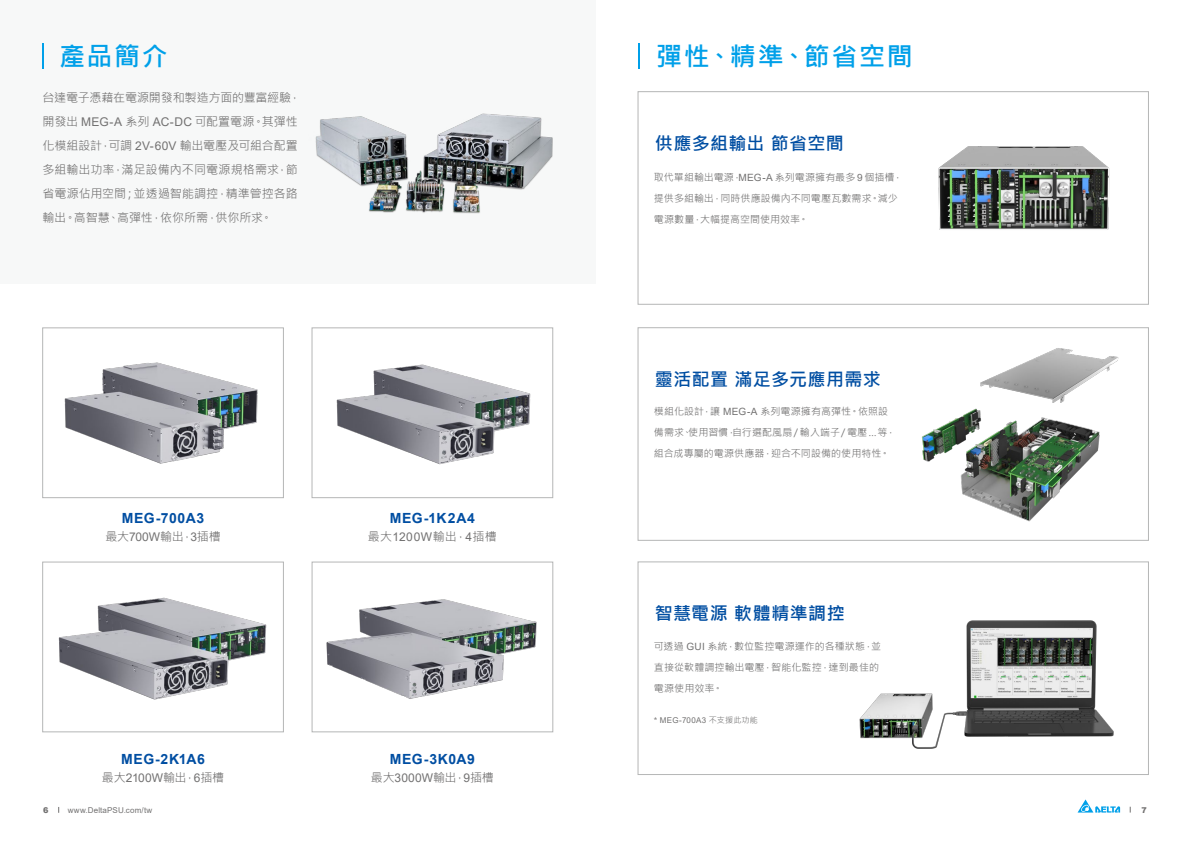
<style>
.page{position:relative;width:1191px;height:842px;background:#fff}
.page>*{position:absolute;margin:0;border:0;box-sizing:border-box;transform-origin:0 0}
.t1{font:700 26px "Microsoft Jheng Hei";letter-spacing:.06em;color:#00a0e9}
.t2{font:700 18px "Microsoft Jheng Hei";letter-spacing:.02em;color:#004ea2}
.t3{font:700 14px "Arial";letter-spacing:.035em;color:#004ea2}
.t4{font:700 14px "Arial";letter-spacing:.055em;color:#004ea2}
.t5{font:12px/24px "Microsoft Jheng Hei";letter-spacing:-.005em;color:#727171}
.t6{font:10px/21px "Microsoft Jheng Hei";letter-spacing:.01em;color:#727171}
.t7{font:8px "Arial";letter-spacing:.02em;color:#727171}
.t8{font:900 8px "Arial";color:#727171}
.s1{font-family:"Arial"}
.s2{font-family:"Microsoft Jheng Hei"}
</style>
<div class="page">
<div style="left:0;top:0;width:595px;height:283px;background:#f7f8f8"></div>
<div style="left:638px;top:328px;width:510px;height:212px;border:1px solid #b5b6b6"></div>
<div style="left:638px;top:562px;width:510px;height:213px;border:1px solid #b5b6b6"></div>
<svg style="left:1078px;top:799px;width:42px;height:13px"></svg>
<svg style="left:43px;top:44px;width:1px;height:25px"></svg>
<svg style="left:638px;top:44px;width:1px;height:25px"></svg>
<img style="left:64px;top:362px;width:194px;height:102px">
<div style="left:43px;top:328px;width:240px;height:170px;border:1px solid #b5b6b6"></div>
<img style="left:58px;top:597px;width:209px;height:103px">
<div style="left:43px;top:562px;width:240px;height:170px;border:1px solid #b5b6b6"></div>
<img style="left:336px;top:364px;width:195px;height:101px">
<div style="left:312px;top:328px;width:241px;height:170px;border:1px solid #b5b6b6"></div>
<img style="left:326px;top:599px;width:211px;height:100px">
<div style="left:312px;top:562px;width:241px;height:170px;border:1px solid #b5b6b6"></div>
<img style="left:315px;top:113px;width:238px;height:101px">
<img style="left:898px;top:92px;width:250px;height:212px">
<img style="left:922px;top:340px;width:226px;height:187px">
<img style="left:819px;top:591px;width:329px;height:183px">
<h1 class="t1" style="left:59px;top:40px;width:110px">產品簡介</h1>
<h1 class="t1" style="left:656px;top:40px;width:258px">彈性、精準、節省空間</h1>
<p class="t5" style="left:43px;top:86px;width:260px">台達電子憑藉在電源開發和製造方面的豐富經驗，開發出 <span class="s1">MEG-A</span> 系列 <span class="s1">AC-DC</span> 可配置電源。其彈性化模組設計，可調 <span class="s1">2V-60V</span> 輸出電壓及可組合配置多組輸出功率，滿足設備內不同電源規格需求，節省電源佔用空間；並透過智能調控，精準管控各路輸出。高智慧、高彈性，依你所需，供你所求。</p>
<h3 class="t3" style="left:122px;top:508px;width:84px">MEG-700A3</h3>
<p class="t5" style="left:105px;top:524px;width:117px">最大<span class="s1">700W</span>輸出，<span class="s1">3</span>插槽</p>
<h3 class="t3" style="left:121px;top:749px;width:85px">MEG-2K1A6</h3>
<p class="t5" style="left:102px;top:765px;width:124px">最大<span class="s1">2100W</span>輸出，<span class="s1">6</span>插槽</p>
<h3 class="t4" style="left:390px;top:508px;width:87px">MEG-1K2A4</h3>
<p class="t5" style="left:368px;top:525px;width:131px">最大<span class="s1">1200W</span>輸出，<span class="s1">4</span>插槽</p>
<h3 class="t3" style="left:390px;top:749px;width:87px">MEG-3K0A9</h3>
<p class="t5" style="left:371px;top:765px;width:125px">最大<span class="s1">3000W</span>輸出，<span class="s1">9</span>插槽</p>
<h2 class="t2" style="left:655px;top:132px;width:190px">供應多組輸出 節省空間</h2>
<p class="t6" style="left:654px;top:167px;width:250px">取代單組輸出電源，<span class="s1">MEG-A</span> 系列電源擁有最多 <span class="s1">9</span> 個插槽，提供多組輸出，同時供應設備內不同電壓瓦數需求。減少電源數量，大幅提高空間使用效率。</p>
<h2 class="t2" style="left:655px;top:368px;width:227px">靈活配置 滿足多元應用需求</h2>
<p class="t6" style="left:654px;top:401px;width:243px">模組化設計，讓 <span class="s1">MEG-A</span> 系列電源擁有高彈性。依照設備需求、使用習慣，自行選配風扇 / 輸入端子/ 電壓 ...等，組合成專屬的電源供應器，迎合不同設備的使用特性。</p>
<h2 class="t2" style="left:655px;top:602px;width:191px">智慧電源 軟體精準調控</h2>
<p class="t6" style="left:654px;top:636px;width:229px">可透過 <span class="s1">GUI</span> 系統，數位監控電源運作的各種狀態，並直接從軟體調控輸出電壓，智能化監控，達到最佳的電源使用效率。</p>
<p class="t7" style="left:654px;top:715px;width:105px"><span class="s2">*</span> MEG-700A3 <span class="s2">不支援此功能</span></p>
<p class="t8" style="left:43px;top:804px;width:7px">6</p>
<p class="t7" style="left:68px;top:804px;width:86px">www.DeltaPSU.com/tw</p>
<p class="t8" style="left:1141px;top:804px;width:7px">7</p>
</div>
